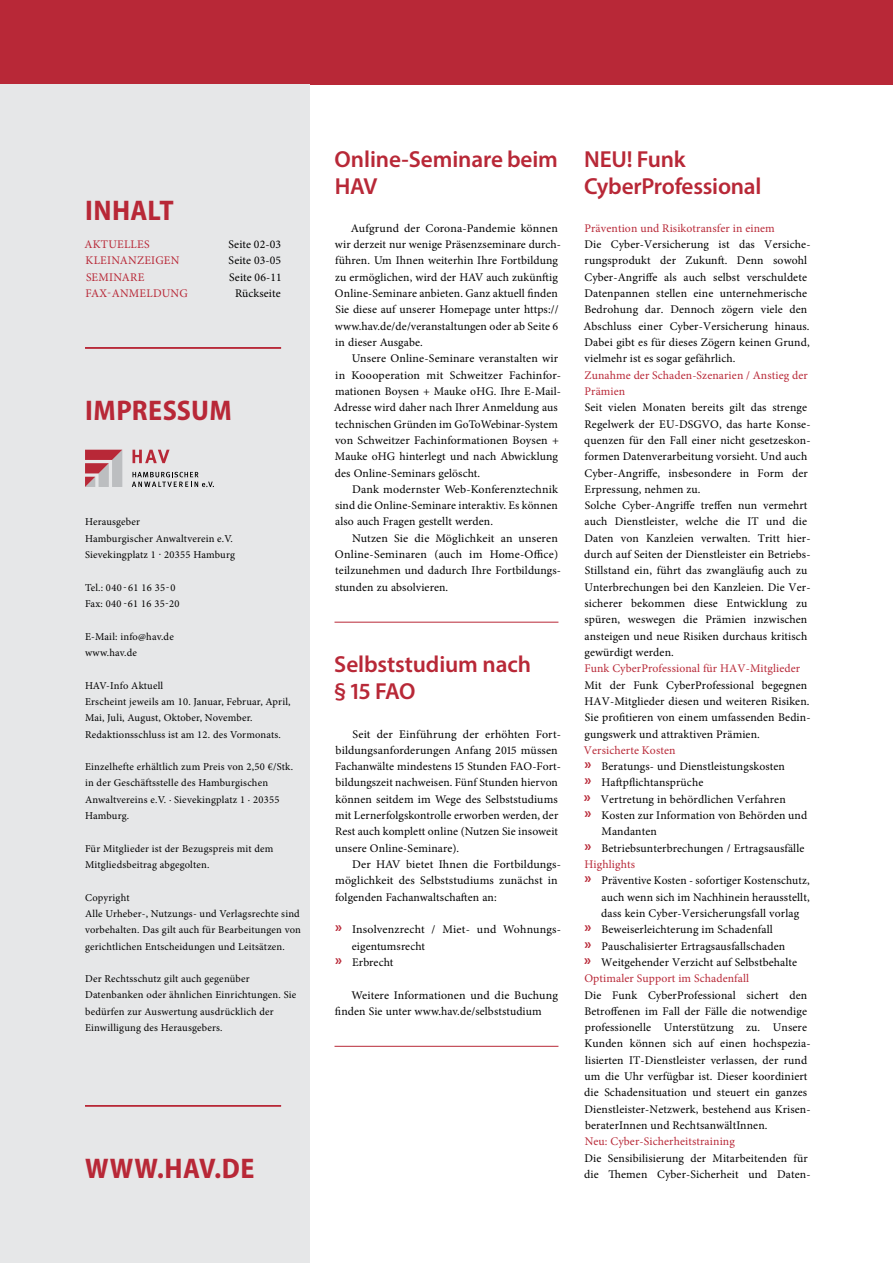
<style>
.page{position:relative;width:893px;height:1263px;background:#fff}
.page>*{position:absolute;margin:0;border:0;box-sizing:border-box;transform-origin:0 0}
.t1{font:700 semi-condensed 28.5px "Myriad Pro";letter-spacing:.01em;color:#b82837}
.t2{font:600 23.25px/27px "Myriad Pro";letter-spacing:-.005em;color:#b82837}
.t3{font:11.7px/16.4px "Minion Pro";letter-spacing:.01em;color:#000}
.t4{font:11.7px/16.4px "Minion Pro";letter-spacing:.01em;color:#b82837}
.t5{font:10.5px/16.4px "Minion Pro";letter-spacing:.02em;color:#000}
.s1{font-family:"Myriad Pro";font-weight:700;font-size:15px;color:#b82837}
</style>
<div class="page">
<div style="left:0;top:0;width:893px;height:84px;background:#b82837"></div>
<div style="left:0;top:84px;width:309px;height:1179px;background:#e6e7e8"></div>
<svg style="left:132px;top:472px;width:82px;height:15px"></svg>
<svg style="left:133px;top:450px;width:37px;height:13px"></svg>
<svg style="left:85px;top:450px;width:37px;height:37px"></svg>
<hr style="left:334px;top:622px;width:224px;height:1px;background:#b82837">
<hr style="left:334px;top:1046px;width:224px;height:1px;background:#b82837">
<hr style="left:85px;top:347px;width:196px;height:2px;background:#b82837">
<hr style="left:85px;top:1105px;width:196px;height:1px;background:#b82837">
<h1 class="t1" style="left:85px;top:192px;width:90px">INHALT</h1>
<p class="t4" style="left:85px;top:236px;width:67px">AKTUELLES</p>
<p class="t3" style="left:228px;top:236px;width:54px">Seite 02-03</p>
<p class="t4" style="left:86px;top:253px;width:95px">KLEINANZEIGEN</p>
<p class="t3" style="left:229px;top:253px;width:54px">Seite 03-05</p>
<p class="t4" style="left:86px;top:269px;width:60px">SEMINARE</p>
<p class="t3" style="left:229px;top:269px;width:54px">Seite 06-11</p>
<p class="t4" style="left:86px;top:285px;width:104px">FAX-ANMELDUNG</p>
<p class="t3" style="left:235px;top:285px;width:47px">Rückseite</p>
<h1 class="t1" style="left:85px;top:392px;width:148px">IMPRESSUM</h1>
<p class="t5" style="left:85px;top:514px;width:151px">Herausgeber<br>Hamburgischer Anwaltverein e.V.<br>Sievekingplatz 1 · 20355 Hamburg</p>
<p class="t5" style="left:85px;top:579px;width:96px">Tel.: 040 -61 16 35-0<br>Fax: 040 -61 16 35-20</p>
<p class="t5" style="left:85px;top:628px;width:90px">E-Mail: info@hav.de www.hav.de</p>
<p class="t5" style="left:85px;top:677px;width:207px">HAV-Info Aktuell<br>Erscheint jeweils am 10. Januar, Februar, April, Mai, Juli, August, Oktober, November.<br>Redaktionsschluss ist am 12. des Vormonats.</p>
<p class="t5" style="left:85px;top:759px;width:209px">Einzelhefte erhältlich zum Preis von 2,50 €/Stk. in der Geschäftsstelle des Hamburgischen Anwaltvereins e.V. · Sievekingplatz 1 · 20355<br>Hamburg.</p>
<p class="t5" style="left:85px;top:840px;width:190px">Für Mitglieder ist der Bezugspreis mit dem<br>Mitgliedsbeitrag abgegolten.</p>
<p class="t5" style="left:85px;top:889px;width:217px">Copyright<br>Alle Urheber-, Nutzungs- und Verlagsrechte sind vorbehalten. Das gilt auch für Bearbeitungen von gerichtlichen Entscheidungen und Leitsätzen.</p>
<p class="t5" style="left:85px;top:971px;width:213px">Der Rechtsschutz gilt auch gegenüber Datenbanken oder ähnlichen Einrichtungen. Sie bedürfen zur Auswertung ausdrücklich der Einwilligung des Herausgebers.</p>
<h1 class="t1" style="left:85px;top:1150px;width:171px">WWW.HAV.DE</h1>
<h2 class="t2" style="left:335px;top:145px;width:225px">Online-Seminare beim<br>HAV</h2>
<p class="t3" style="left:335px;top:220px;width:228px;text-indent:16px">Aufgrund der Corona-Pandemie können wir derzeit nur wenige Präsenzseminare durch&shy;führen. Um Ihnen weiterhin Ihre Fortbildung zu ermöglichen, wird der HAV auch zukünftig Online-Seminare anbieten. Ganz aktuell finden Sie diese auf unserer Homepage unter https:// www.hav.de/de/veranstaltungen oder ab Seite 6 in dieser Ausgabe.</p>
<p class="t3" style="left:334px;top:350px;width:229px;text-indent:18px">Unsere Online-Seminare veranstalten wir in Koooperation mit Schweitzer Fachinfor&shy;mationen Boysen + Mauke oHG. Ihre E-Mail-Adresse wird daher nach Ihrer Anmeldung aus technischen Gründen im GoToWebinar-System von Schweitzer Fachinformationen Boysen + Mauke oHG hinterlegt und nach Abwicklung des Online-Seminars gelöscht.</p>
<p class="t3" style="left:335px;top:481px;width:225px;text-align:justify;text-indent:17px">Dank modernster Web-Konferenztechnik sind die Online-Seminare interaktiv. Es können also auch Fragen gestellt werden.</p>
<p class="t3" style="left:335px;top:530px;width:228px;text-indent:17px">Nutzen Sie die Möglichkeit an unseren Online-Seminaren (auch im Home-Office) teilzunehmen und dadurch Ihre Fortbildungs&shy;stunden zu absolvieren.</p>
<h2 class="t2" style="left:334px;top:650px;width:199px">Selbststudium nach § 15 FAO</h2>
<p class="t3" style="left:335px;top:726px;width:228px;text-indent:17px">Seit der Einführung der erhöhten Fort&shy;bildungsanforderungen Anfang 2015 müssen Fachanwälte mindestens 15 Stunden FAO-Fort&shy;bildungszeit nachweisen. Fünf Stunden hiervon können seitdem im Wege des Selbststudiums mit Lernerfolgskontrolle erworben werden, der Rest auch komplett online (Nutzen Sie insoweit unsere Online-Seminare).</p>
<p class="t3" style="left:335px;top:856px;width:227px;text-indent:17px">Der HAV bietet Ihnen die Fortbildungs&shy;möglichkeit des Selbststudiums zunächst in folgenden Fachanwaltschaften an:</p>
<p class="t3" style="left:335px;top:921px;width:227px"><span class="s1">Ů</span> Insolvenzrecht / Miet- und Wohnungs-</p>
<p class="t3" style="left:352px;top:938px;width:75px">eigentumsrecht</p>
<p class="t3" style="left:335px;top:954px;width:60px"><span class="s1">Ů</span> Erbrecht</p>
<p class="t3" style="left:335px;top:987px;width:224px;text-indent:17px">Weitere Informationen und die Buchung finden Sie unter www.hav.de/selbststudium</p>
<h2 class="t2" style="left:584px;top:145px;width:179px">NEU! Funk<br>CyberProfessional</h2>
<p class="t4" style="left:584px;top:220px;width:192px">Prävention und Risikotransfer in einem</p>
<p class="t3" style="left:583px;top:236px;width:229px">Die Cyber-Versicherung ist das Versiche&shy;rungsprodukt der Zukunft. Denn sowohl Cyber-Angriffe als auch selbst verschuldete Datenpannen stellen eine unternehmerische Bedrohung dar. Dennoch zögern viele den Abschluss einer Cyber-Versicherung hinaus.<br>Dabei gibt es für dieses Zögern keinen Grund, vielmehr ist es sogar gefährlich.</p>
<p class="t4" style="left:584px;top:367px;width:225px">Zunahme der Schaden-Szenarien / Anstieg der<br>Prämien</p>
<p class="t3" style="left:584px;top:399px;width:228px">Seit vielen Monaten bereits gilt das strenge Regelwerk der EU-DSGVO, das harte Konse&shy;quenzen für den Fall einer nicht gesetzeskon&shy;formen Datenverarbeitung vorsieht. Und auch Cyber-Angriffe, insbesondere in Form der Erpressung, nehmen zu.<br>Solche Cyber-Angriffe treffen nun vermehrt auch Dienstleister, welche die IT und die Daten von Kanzleien verwalten. Tritt hier&shy;durch auf Seiten der Dienstleister ein Betriebs-Stillstand ein, führt das zwangläufig auch zu Unterbrechungen bei den Kanzleien. Die Ver&shy;sicherer bekommen diese Entwicklung zu spüren, weswegen die Prämien inzwischen ansteigen und neue Risiken durchaus kritisch gewürdigt werden.</p>
<p class="t4" style="left:584px;top:660px;width:217px">Funk CyberProfessional für HAV-Mitglieder</p>
<p class="t3" style="left:584px;top:677px;width:228px">Mit der Funk CyberProfessional begegnen HAV-Mitglieder diesen und weiteren Risiken.<br>Sie profitieren von einem umfassenden Bedin&shy;gungswerk und attraktiven Prämien.</p>
<p class="t4" style="left:584px;top:742px;width:93px">Versicherte Kosten</p>
<p class="t3" style="left:584px;top:758px;width:202px"><span class="s1">Ů</span> Beratungs- und Dienstleistungskosten</p>
<p class="t3" style="left:584px;top:775px;width:120px"><span class="s1">Ů</span> Haftpflichtansprüche</p>
<p class="t3" style="left:584px;top:791px;width:203px"><span class="s1">Ů</span> Vertretung in behördlichen Verfahren</p>
<p class="t3" style="left:584px;top:807px;width:224px"><span class="s1">Ů</span> Kosten zur Information von Behörden und</p>
<p class="t3" style="left:601px;top:823px;width:57px">Mandanten</p>
<p class="t3" style="left:584px;top:840px;width:221px"><span class="s1">Ů</span> Betriebsunterbrechungen / Ertragsausfälle</p>
<p class="t4" style="left:584px;top:856px;width:52px">Highlights</p>
<p class="t3" style="left:584px;top:872px;width:227px"><span class="s1">Ů</span> Präventive Kosten - sofortiger Kostenschutz,</p>
<p class="t3" style="left:601px;top:889px;width:210px">auch wenn sich im Nachhinein herausstellt,</p>
<p class="t3" style="left:601px;top:905px;width:199px">dass kein Cyber-Versicherungsfall vorlag</p>
<p class="t3" style="left:584px;top:921px;width:190px"><span class="s1">Ů</span> Beweiserleichterung im Schadenfall</p>
<p class="t3" style="left:584px;top:938px;width:202px"><span class="s1">Ů</span> Pauschalisierter Ertragsausfallschaden</p>
<p class="t3" style="left:584px;top:954px;width:215px"><span class="s1">Ů</span> Weitgehender Verzicht auf Selbstbehalte</p>
<p class="t4" style="left:584px;top:970px;width:166px">Optimaler Support im Schadenfall</p>
<p class="t3" style="left:584px;top:987px;width:228px">Die Funk CyberProfessional sichert den Betroffenen im Fall der Fälle die notwendige professionelle Unterstützung zu. Unsere Kunden können sich auf einen hochspezia&shy;lisierten IT-Dienstleister verlassen, der rund um die Uhr verfügbar ist. Dieser koordiniert die Schadensituation und steuert ein ganzes Dienstleister-Netzwerk, bestehend aus Krisen&shy;beraterInnen und RechtsanwältInnen.</p>
<p class="t4" style="left:585px;top:1133px;width:152px">Neu: Cyber-Sicherheitstraining</p>
<p class="t3" style="left:584px;top:1150px;width:228px">Die Sensibilisierung der Mitarbeitenden für die Themen Cyber-Sicherheit und Daten-</p>
</div>
